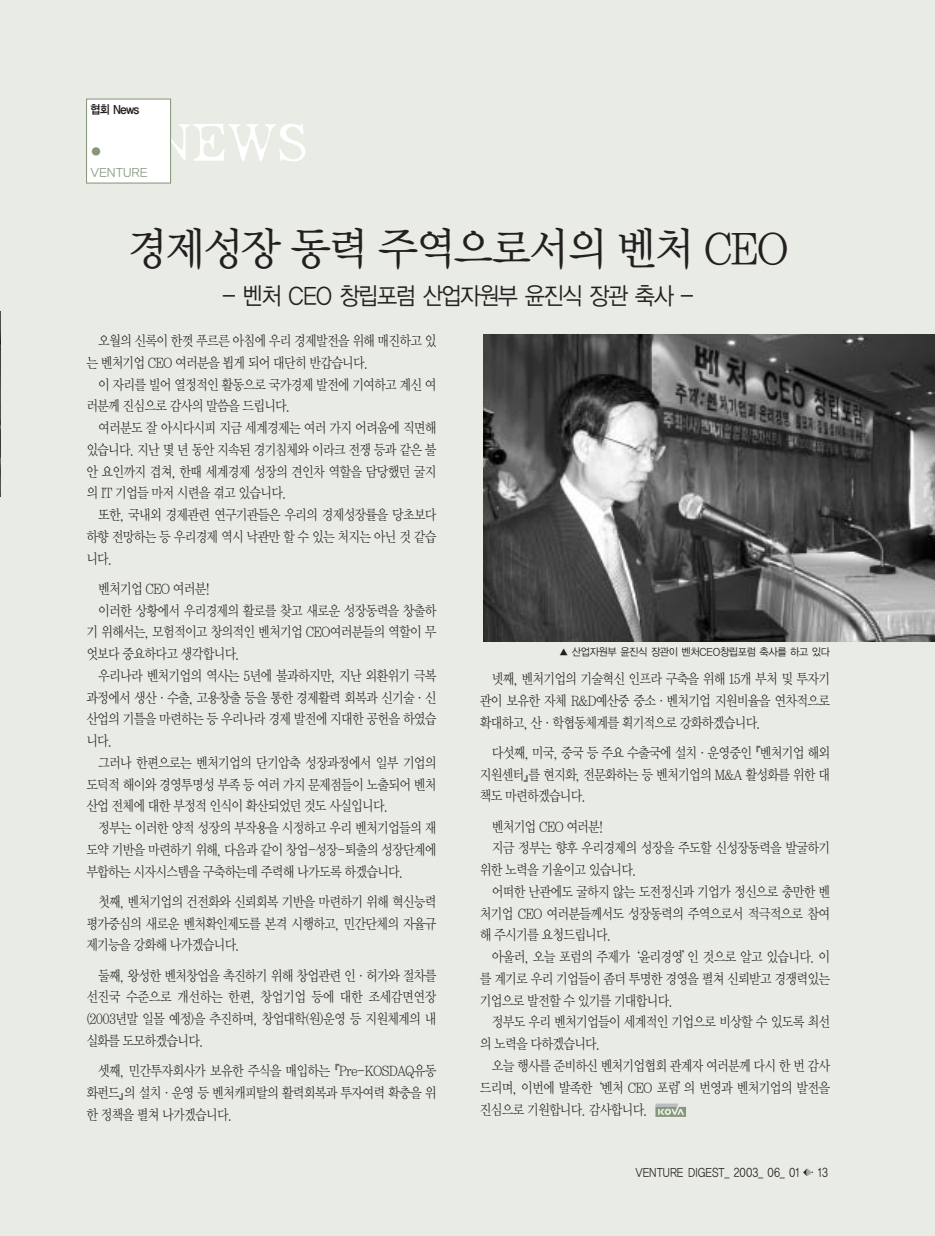
<style>
.page{position:relative;width:935px;height:1236px;background:#fff}
.page>*{position:absolute;margin:0;border:0;box-sizing:border-box;transform-origin:0 0}
.t1{font:52.5px "San Cr B";color:#fff}
.t2{font:45px "Y Mj O13";letter-spacing:-.115em;color:#231f20;scale:.95 1}
.t3{font:24px "YGO12";letter-spacing:-.13em;color:#231f20;scale:.9 1}
.t4{font:14.25px/21.8px "Y Mj O12";letter-spacing:-.115em;color:#231f20;text-align:justify;scale:.87 1}
.t5{font:12px "YGO12";letter-spacing:-.06em;color:#231f20;scale:.85 1}
.t6{font:12px/21px "YGO12";letter-spacing:-.055em;color:#86977c}
.t7{font:12px "YGO14";letter-spacing:-.14em;color:#231f20;scale:.9 1}
.t8{font:10.5px "YGO12";letter-spacing:-.11em;color:#231f20;scale:.95 1}
</style>
<div class="page">
<div style="left:1px;top:1px;width:933px;height:1235px;background:#e9ebe5"></div>
<div style="left:86px;top:99px;width:84px;height:84px;background:#fff"></div>
<div style="left:86px;top:99px;width:85px;height:85px;border:1px solid #86977c"></div>
<svg style="left:655px;top:1104px;width:31px;height:13px"></svg>
<img style="left:0;top:311px;width:1px;height:186px">
<img style="left:483px;top:334px;width:451px;height:308px">
<p class="t7" style="left:90px;top:104px;width:57px">협회 News</p>
<p class="t6" style="left:90px;top:142px;width:59px">●<br>VENTURE</p>
<h1 class="t1" style="left:150px;top:118px;width:160px">NEWS</h1>
<h2 class="t2" style="left:126px;top:228px;width:700px">경제성장 동력 주역으로서의 벤처 CEO</h2>
<h3 class="t3" style="left:222px;top:285px;width:526px">- 벤처 CEO 창립포럼 산업자원부 윤진식 장관 축사 -</h3>
<p class="t4" style="left:86px;top:331px;width:405px;text-indent:12px">오월의 신록이 한껏 푸르른 아침에 우리 경제발전을 위해 매진하고 있 는 벤처기업 CEO 여러분을 뵙게 되어 대단히 반갑습니다.</p>
<p class="t4" style="left:86px;top:374px;width:405px;text-indent:12px">이 자리를 빌어 열정적인 활동으로 국가경제 발전에 기여하고 계신 여 러분께 진심으로 감사의 말씀을 드립니다.</p>
<p class="t4" style="left:86px;top:418px;width:405px;text-indent:12px">여러분도 잘 아시다시피 지금 세계경제는 여러 가지 어려움에 직면해 있습니다. 지난 몇 년 동안 지속된 경기침체와 이라크 전쟁 등과 같은 불 안 요인까지 겹쳐, 한때 세계경제 성장의 견인차 역할을 담당했던 굴지 의 IT 기업들 마저 시련을 겪고 있습니다.</p>
<p class="t4" style="left:86px;top:505px;width:405px;text-indent:12px">또한, 국내외 경제관련 연구기관들은 우리의 경제성장률을 당초보다 하향 전망하는 등 우리경제 역시 낙관만 할 수 있는 처지는 아닌 것 같습 니다.</p>
<p class="t4" style="left:98px;top:578px;width:130px">벤처기업 CEO 여러분!</p>
<p class="t4" style="left:98px;top:600px;width:391px">이러한 상황에서 우리경제의 활로를 찾고 새로운 성장동력을 창출하</p>
<p class="t4" style="left:86px;top:622px;width:405px">기 위해서는, 모험적이고 창의적인 벤처기업 CEO여러분들의 역할이 무</p>
<p class="t4" style="left:86px;top:644px;width:179px">엇보다 중요하다고 생각합니다.</p>
<p class="t4" style="left:98px;top:665px;width:391px">우리나라 벤처기업의 역사는 5년에 불과하지만, 지난 외환위기 극복</p>
<p class="t4" style="left:86px;top:687px;width:405px">과정에서 생산∙수출, 고용창출 등을 통한 경제활력 회복과 신기술∙신</p>
<p class="t4" style="left:86px;top:709px;width:405px">산업의 기틀을 마련하는 등 우리나라 경제 발전에 지대한 공헌을 하였습</p>
<p class="t4" style="left:86px;top:731px;width:32px">니다.</p>
<p class="t4" style="left:98px;top:752px;width:391px">그러나 한편으로는 벤처기업의 단기압축 성장과정에서 일부 기업의</p>
<p class="t4" style="left:86px;top:774px;width:405px">도덕적 해이와 경영투명성 부족 등 여러 가지 문제점들이 노출되어 벤처</p>
<p class="t4" style="left:86px;top:796px;width:349px">산업 전체에 대한 부정적 인식이 확산되었던 것도 사실입니다.</p>
<p class="t4" style="left:98px;top:818px;width:391px">정부는 이러한 양적 성장의 부작용을 시정하고 우리 벤처기업들의 재</p>
<p class="t4" style="left:86px;top:839px;width:405px">도약 기반을 마련하기 위해, 다음과 같이 창업-성장-퇴출의 성장단계에</p>
<p class="t4" style="left:86px;top:861px;width:367px">부합하는 시자시스템을 구축하는데 주력해 나가도록 하겠습니다.</p>
<p class="t4" style="left:86px;top:891px;width:405px;text-indent:12px">첫째, 벤처기업의 건전화와 신뢰회복 기반을 마련하기 위해 혁신능력 평가중심의 새로운 벤처확인제도를 본격 시행하고, 민간단체의 자율규 제기능을 강화해 나가겠습니다.</p>
<p class="t4" style="left:86px;top:965px;width:405px;text-indent:12px">둘째, 왕성한 벤처창업을 촉진하기 위해 창업관련 인∙허가와 절차를 선진국 수준으로 개선하는 한편, 창업기업 등에 대한 조세감면연장 (2003년말 일몰 예정)을 추진하며, 창업대학(원)운영 등 지원체계의 내 실화를 도모하겠습니다.</p>
<p class="t4" style="left:86px;top:1061px;width:405px;text-indent:12px">셋째, 민간투자회사가 보유한 주식을 매입하는『Pre-KOSDAQ유동 화펀드』의 설치∙운영 등 벤처캐피탈의 활력회복과 투자여력 확충을 위 한 정책을 펼쳐 나가겠습니다.</p>
<p class="t8" style="left:558px;top:647px;width:287px">▲ 산업자원부 윤진식 장관이 벤처CEO창립포럼 축사를 하고 있다</p>
<p class="t4" style="left:479px;top:669px;width:405px;text-indent:12px">넷째, 벤처기업의 기술혁신 인프라 구축을 위해 15개 부처 및 투자기 관이 보유한 자체 R&amp;D예산중 중소∙벤처기업 지원비율을 연차적으로 확대하고, 산∙학협동체계를 획기적으로 강화하겠습니다.</p>
<p class="t4" style="left:479px;top:743px;width:405px;text-indent:12px">다섯째, 미국, 중국 등 주요 수출국에 설치∙운영중인『벤처기업 해외 지원센터』를 현지화, 전문화하는 등 벤처기업의 M&amp;A 활성화를 위한 대 책도 마련하겠습니다.</p>
<p class="t4" style="left:491px;top:816px;width:130px">벤처기업 CEO 여러분!</p>
<p class="t4" style="left:491px;top:838px;width:391px">지금 정부는 향후 우리경제의 성장을 주도할 신성장동력을 발굴하기</p>
<p class="t4" style="left:479px;top:860px;width:183px">위한 노력을 기울이고 있습니다.</p>
<p class="t4" style="left:491px;top:882px;width:391px">어떠한 난관에도 굴하지 않는 도전정신과 기업가 정신으로 충만한 벤</p>
<p class="t4" style="left:479px;top:903px;width:405px">처기업 CEO 여러분들께서도 성장동력의 주역으로서 적극적으로 참여</p>
<p class="t4" style="left:479px;top:925px;width:154px">해 주시기를 요청드립니다.</p>
<p class="t4" style="left:491px;top:947px;width:391px">아울러, 오늘 포럼의 주제가‘윤리경영’인 것으로 알고 있습니다. 이</p>
<p class="t4" style="left:479px;top:969px;width:405px">를 계기로 우리 기업들이 좀더 투명한 경영을 펼쳐 신뢰받고 경쟁력있는</p>
<p class="t4" style="left:479px;top:990px;width:224px">기업으로 발전할 수 있기를 기대합니다.</p>
<p class="t4" style="left:491px;top:1012px;width:391px">정부도 우리 벤처기업들이 세계적인 기업으로 비상할 수 있도록 최선</p>
<p class="t4" style="left:479px;top:1034px;width:141px">의 노력을 다하겠습니다.</p>
<p class="t4" style="left:491px;top:1056px;width:391px">오늘 행사를 준비하신 벤처기업협회 관계자 여러분께 다시 한 번 감사</p>
<p class="t4" style="left:479px;top:1077px;width:405px">드리며, 이번에 발족한‘벤처 CEO 포럼’의 번영과 벤처기업의 발전을</p>
<p class="t4" style="left:479px;top:1100px;width:195px">진심으로 기원합니다. 감사합니다.</p>
<p class="t5" style="left:635px;top:1167px;width:195px">VENTURE DIGEST_ 2003_ 06_ 01</p>
<p class="t5" style="left:817px;top:1167px;width:14px">13</p>
</div>
